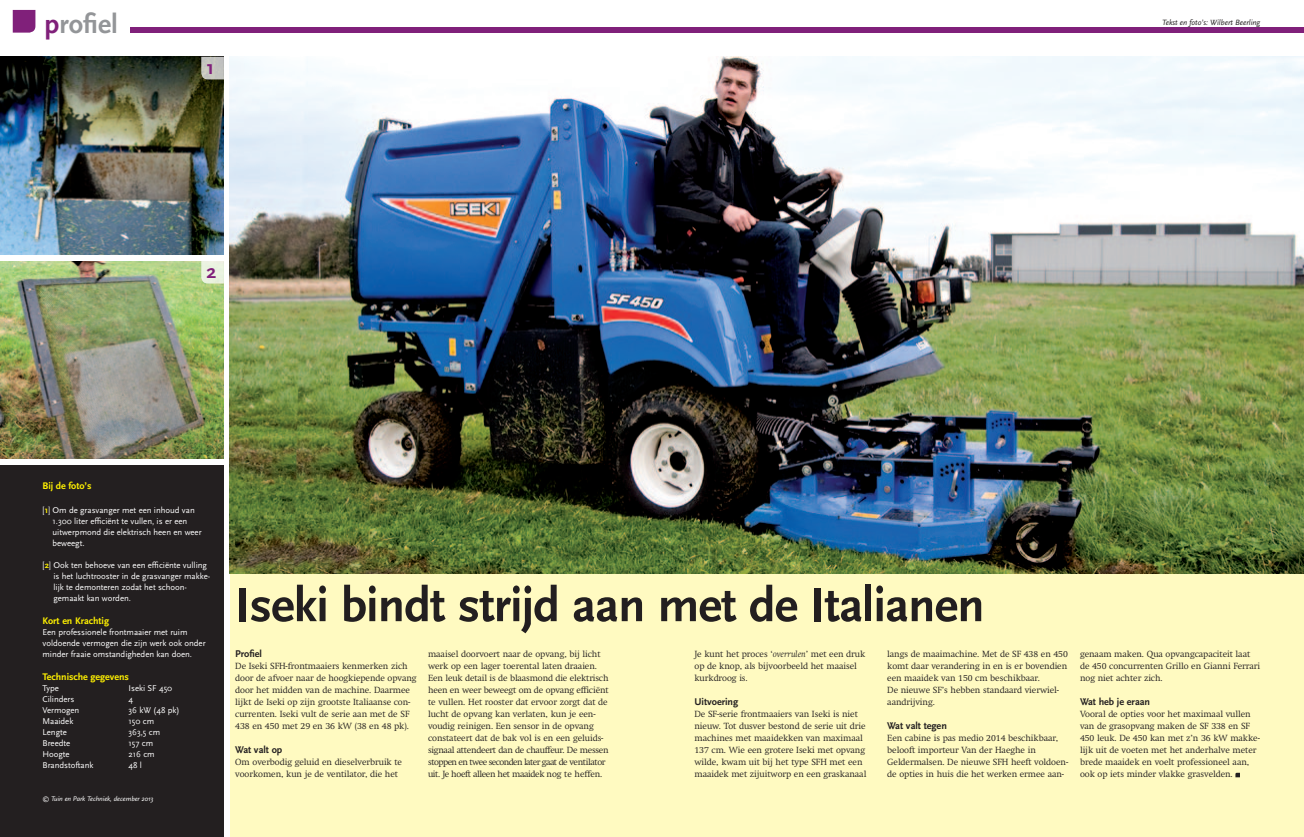
<style>
.page{position:relative;width:1304px;height:837px;background:#fff}
.page>*{position:absolute;margin:0;border:0;box-sizing:border-box;transform-origin:0 0}
.t1{font:700 50px "Scala Sans OT";letter-spacing:-.015em;color:#231f20}
.t2{font:700 28px "Scala Sans OT";color:#939598}
.t3{font:700 20px "Scala Sans OT";color:#80207a}
.t4{font:700 10.2px "Scala Sans OT";letter-spacing:-.005em;color:#231f20}
.t5{font:700 10px "Scala Sans OT";letter-spacing:-.005em;color:#fff101}
.t6{font:300 8.8px/12px "Swift";letter-spacing:-.005em;color:#231f20}
.t7{font:8.8px/11px "Scala Sans OT";letter-spacing:-.005em;color:#fff}
.t8{font:italic 8px "Scala Sans OT";letter-spacing:-.005em;color:#231f20}
.t9{font:italic 7px "Scala Sans OT";letter-spacing:-.01em;color:#fff}
.s1{color:#80207a}
.s2{font-family:"Swift";font-weight:300}
.s3{font-weight:700;color:#fff101}
.s4{font-style:italic}
</style>
<div class="page">
<svg style="left:13px;top:10px;width:22px;height:23px"></svg>
<div style="left:0;top:465px;width:224px;height:371px;background:#231f20"></div>
<div style="left:131px;top:27px;width:521px;height:6px;background:#80207a"></div>
<div style="left:230px;top:573px;width:422px;height:263px;background:#fffac1"></div>
<div style="left:652px;top:27px;width:652px;height:6px;background:#80207a"></div>
<div style="left:652px;top:573px;width:652px;height:263px;background:#fffac1"></div>
<img style="left:230px;top:57px;width:1074px;height:516px">
<svg style="left:1235px;top:772px;width:5px;height:5px"></svg>
<img style="left:0;top:57px;width:224px;height:198px">
<img style="left:0;top:261px;width:224px;height:198px">
<svg style="left:201px;top:261px;width:23px;height:22px"></svg>
<svg style="left:201px;top:57px;width:23px;height:22px"></svg>
<h2 class="t2" style="left:44px;top:8px;width:75px"><span class="s1">p</span>rofiel</h2>
<h3 class="t3" style="left:206px;top:56px;width:9px">1</h3>
<h3 class="t3" style="left:206px;top:260px;width:11px">2</h3>
<p class="t8" style="left:1162px;top:18px;width:100px">Tekst en foto’s: Wilbert Beerling</p>
<p class="t5" style="left:43px;top:480px;width:50px">Bij de foto’s</p>
<p class="t7" style="left:53px;top:504px;width:151px;text-indent:-10px"><span class="s2">[</span><span class="s3">1</span><span class="s2">]</span> Om de grasvanger met een inhoud van<br>1.300 liter efficiënt te vullen, is er een uitwerpmond die elektrisch heen en weer beweegt.</p>
<p class="t7" style="left:53px;top:559px;width:158px;text-indent:-11px"><span class="s2">[</span><span class="s3">2</span><span class="s2">]</span> Ook ten behoeve van een efficiënte vulling is het luchtrooster in de grasvanger makke&shy;lijk te demonteren zodat het schoon&shy;gemaakt kan worden.</p>
<p class="t5" style="left:43px;top:614px;width:68px">Kort en Krachtig</p>
<p class="t7" style="left:43px;top:626px;width:165px">Een professionele frontmaaier met ruim voldoende vermogen die zijn werk ook onder minder fraaie omstandigheden kan doen.</p>
<p class="t5" style="left:43px;top:670px;width:88px">Technische gegevens</p>
<p class="t7" style="left:43px;top:682px;width:18px">Type</p>
<p class="t7" style="left:129px;top:682px;width:45px">Iseki SF 450</p>
<p class="t7" style="left:43px;top:693px;width:33px">Cilinders</p>
<p class="t7" style="left:129px;top:693px;width:6px">4</p>
<p class="t7" style="left:43px;top:704px;width:38px">Vermogen</p>
<p class="t7" style="left:129px;top:704px;width:53px">36 kW (48 pk)</p>
<p class="t7" style="left:43px;top:715px;width:32px">Maaidek</p>
<p class="t7" style="left:129px;top:715px;width:27px">150 cm</p>
<p class="t7" style="left:43px;top:726px;width:26px">Lengte</p>
<p class="t7" style="left:129px;top:726px;width:33px">363,5 cm</p>
<p class="t7" style="left:43px;top:737px;width:29px">Breedte</p>
<p class="t7" style="left:129px;top:737px;width:26px">157 cm</p>
<p class="t7" style="left:43px;top:748px;width:29px">Hoogte</p>
<p class="t7" style="left:129px;top:748px;width:28px">216 cm</p>
<p class="t7" style="left:43px;top:759px;width:52px">Brandstoftank</p>
<p class="t7" style="left:129px;top:759px;width:15px">48 l</p>
<p class="t9" style="left:42px;top:794px;width:113px">© Tuin en Park Techniek, december 2013</p>
<h1 class="t1" style="left:235px;top:576px;width:751px">Iseki bindt strijd aan met de Italianen</h1>
<p class="t4" style="left:235px;top:648px;width:28px">Profiel</p>
<p class="t6" style="left:235px;top:660px;width:183px">De Iseki SFH-frontmaaiers kenmerken zich door de afvoer naar de hoogkiepende opvang door het midden van de machine. Daarmee lijkt de Iseki op zijn grootste Italiaanse con&shy;currenten. Iseki vult de serie aan met de SF 438 en 450 met 29 en 36 kW (38 en 48 pk).</p>
<p class="t4" style="left:235px;top:744px;width:49px">Wat valt op</p>
<p class="t6" style="left:235px;top:756px;width:168px">Om overbodig geluid en dieselverbruik te voorkomen, kun je de ventilator, die het</p>
<p class="t6" style="left:428px;top:648px;width:182px">maaisel doorvoert naar de opvang, bij licht werk op een lager toerental laten draaien.<br>Een leuk detail is de blaasmond die elektrisch heen en weer beweegt om de opvang efficiënt te vullen. Het rooster dat ervoor zorgt dat de lucht de opvang kan verlaten, kun je een&shy;voudig reinigen. Een sensor in de opvang constateert dat de bak vol is en een geluids&shy;signaal attendeert dan de chauffeur. De messen stoppen en twee seconden later gaat de ventilator uit. Je hoeft alleen het maaidek nog te heffen.</p>
<p class="t6" style="left:694px;top:648px;width:172px">Je kunt het proces ‘<span class="s4">overrulen</span>’ met een druk op de knop, als bijvoorbeeld het maaisel kurkdroog is.</p>
<p class="t4" style="left:694px;top:696px;width:45px">Uitvoering</p>
<p class="t6" style="left:694px;top:708px;width:173px">De SF-serie frontmaaiers van Iseki is niet nieuw. Tot dusver bestond de serie uit drie machines met maaidekken van maximaal 137 cm. Wie een grotere Iseki met opvang wilde, kwam uit bij het type SFH met een maaidek met zijuitworp en een graskanaal</p>
<p class="t6" style="left:887px;top:648px;width:182px">langs de maaimachine. Met de SF 438 en 450 komt daar verandering in en is er bovendien een maaidek van 150 cm beschikbaar.<br>De nieuwe SF’s hebben standaard vierwiel&shy;aandrijving.</p>
<p class="t4" style="left:887px;top:720px;width:61px">Wat valt tegen</p>
<p class="t6" style="left:887px;top:732px;width:182px">Een cabine is pas medio 2014 beschikbaar, belooft importeur Van der Haeghe in Geldermalsen. De nieuwe SFH heeft voldoen&shy;de opties in huis die het werken ermee aan-</p>
<p class="t6" style="left:1080px;top:648px;width:182px">genaam maken. Qua opvangcapaciteit laat de 450 concurrenten Grillo en Gianni Ferrari nog niet achter zich.</p>
<p class="t4" style="left:1080px;top:696px;width:72px">Wat heb je eraan</p>
<p class="t6" style="left:1080px;top:708px;width:181px">Vooral de opties voor het maximaal vullen van de grasopvang maken de SF 338 en SF 450 leuk. De 450 kan met z’n 36 kW makke&shy;lijk uit de voeten met het anderhalve meter brede maaidek en voelt professioneel aan, ook op iets minder vlakke grasvelden.</p>
</div>
